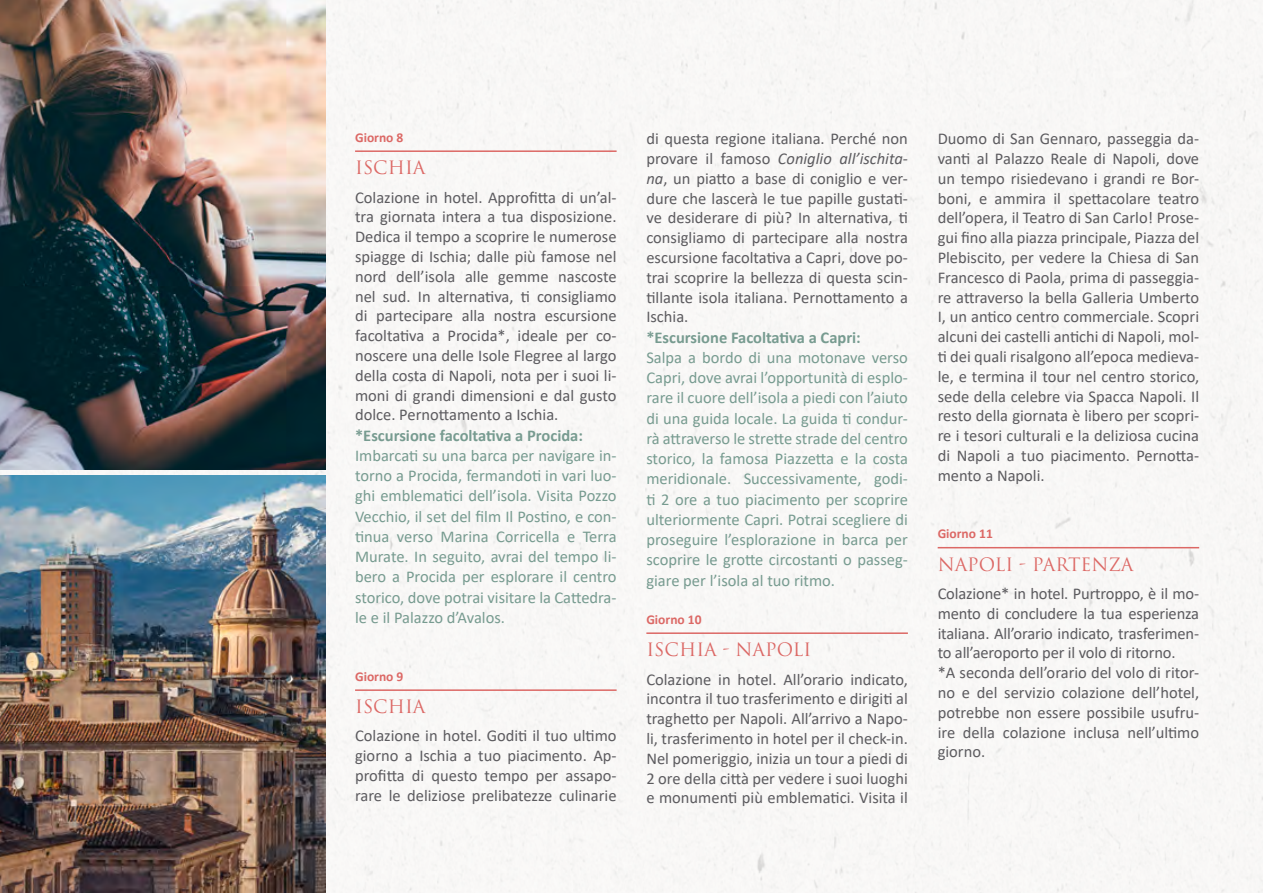
<style>
.page{position:relative;width:1263px;height:893px;background:#f9f7f6}
.page>*{position:absolute;margin:0;border:0;box-sizing:border-box;transform-origin:0 0}
.t1{font:18px "Trajan Pro";color:#dc6865}
.t2{font:16.5px/19.8px "Calibri";color:#5c5b5f;text-align:justify}
.t3{font:16.5px/20.2px "Calibri";color:#779b90;text-align:justify}
.t4{font:700 16.5px "Calibri";color:#779b90}
.t5{font:700 13.5px "Calibri";color:#dc6865}
.s1{font-style:italic}
</style>
<div class="page">
<img style="left:0;top:0;width:325px;height:470px">
<img style="left:0;top:475px;width:325px;height:418px">
<hr style="left:355px;top:150px;width:262px;height:2px;background:#dc6865">
<hr style="left:355px;top:689px;width:262px;height:2px;background:#dc6865">
<hr style="left:646px;top:632px;width:262px;height:2px;background:#dc6865">
<hr style="left:938px;top:547px;width:261px;height:1px;background:#dc6865">
<p class="t5" style="left:355px;top:128px;width:50px">Giorno 8</p>
<p class="t1" style="left:355px;top:156px;width:72px">ISCHIA</p>
<p class="t2" style="left:355px;top:187px;width:263px">Colazione in hotel. Approfitta di un’al&shy;tra giornata intera a tua disposizione.<br>Dedica il tempo a scoprire le numerose spiagge di Ischia; dalle più famose nel nord dell’isola alle gemme nascoste nel sud. In alternativa, ti consigliamo di partecipare alla nostra escursione facoltativa a Procida*, ideale per co&shy;noscere una delle Isole Flegree al largo della costa di Napoli, nota per i suoi li&shy;moni di grandi dimensioni e dal gusto dolce. Pernottamento a Ischia.</p>
<p class="t4" style="left:355px;top:423px;width:229px">*Escursione facoltativa a Procida:</p>
<p class="t3" style="left:355px;top:445px;width:263px">Imbarcati su una barca per navigare in&shy;torno a Procida, fermandoti in vari luo&shy;ghi emblematici dell’isola. Visita Pozzo Vecchio, il set del film Il Postino, e con&shy;tinua verso Marina Corricella e Terra Murate. In seguito, avrai del tempo li&shy;bero a Procida per esplorare il centro storico, dove potrai visitare la Cattedra&shy;le e il Palazzo d’Avalos.</p>
<p class="t5" style="left:355px;top:667px;width:50px">Giorno 9</p>
<p class="t1" style="left:355px;top:695px;width:72px">ISCHIA</p>
<p class="t2" style="left:355px;top:726px;width:263px">Colazione in hotel. Goditi il tuo ultimo giorno a Ischia a tuo piacimento. Ap&shy;profitta di questo tempo per assapo&shy;rare le deliziose prelibatezze culinarie</p>
<p class="t2" style="left:646px;top:128px;width:263px">di questa regione italiana. Perché non provare il famoso <span class="s1">Coniglio all’ischita&shy;na</span>, un piatto a base di coniglio e ver&shy;dure che lascerà le tue papille gustati&shy;ve desiderare di più? In alternativa, ti consigliamo di partecipare alla nostra escursione facoltativa a Capri, dove po&shy;trai scoprire la bellezza di questa scin&shy;tillante isola italiana. Pernottamento a Ischia.</p>
<p class="t4" style="left:646px;top:325px;width:216px">*Escursione Facoltativa a Capri:</p>
<p class="t3" style="left:646px;top:347px;width:263px">Salpa a bordo di una motonave verso Capri, dove avrai l’opportunità di esplo&shy;rare il cuore dell’isola a piedi con l’aiuto di una guida locale. La guida ti condur&shy;rà attraverso le strette strade del centro storico, la famosa Piazzetta e la costa meridionale. Successivamente, godi&shy;ti 2 ore a tuo piacimento per scoprire ulteriormente Capri. Potrai scegliere di proseguire l’esplorazione in barca per scoprire le grotte circostanti o passeg&shy;giare per l’isola al tuo ritmo.</p>
<p class="t5" style="left:646px;top:610px;width:57px">Giorno 10</p>
<p class="t1" style="left:646px;top:638px;width:166px">ISCHIA - NAPOLI</p>
<p class="t2" style="left:646px;top:669px;width:263px">Colazione in hotel. All’orario indicato, incontra il tuo trasferimento e dirigiti al traghetto per Napoli. All’arrivo a Napo&shy;li, trasferimento in hotel per il check-in.<br>Nel pomeriggio, inizia un tour a piedi di 2 ore della città per vedere i suoi luoghi e monumenti più emblematici. Visita il</p>
<p class="t2" style="left:938px;top:128px;width:263px">Duomo di San Gennaro, passeggia da&shy;vanti al Palazzo Reale di Napoli, dove un tempo risiedevano i grandi re Bor&shy;boni, e ammira il spettacolare teatro dell’opera, il Teatro di San Carlo! Prose&shy;gui fino alla piazza principale, Piazza del Plebiscito, per vedere la Chiesa di San Francesco di Paola, prima di passeggia&shy;re attraverso la bella Galleria Umberto I, un antico centro commerciale. Scopri alcuni dei castelli antichi di Napoli, mol&shy;ti dei quali risalgono all’epoca medieva&shy;le, e termina il tour nel centro storico, sede della celebre via Spacca Napoli. Il resto della giornata è libero per scopri&shy;re i tesori culturali e la deliziosa cucina di Napoli a tuo piacimento. Pernotta&shy;mento a Napoli.</p>
<p class="t5" style="left:938px;top:524px;width:57px">Giorno 11</p>
<p class="t1" style="left:938px;top:553px;width:197px">NAPOLI - PARTENZA</p>
<p class="t2" style="left:938px;top:583px;width:263px;text-align:left">Colazione* in hotel. Purtroppo, è il mo&shy;mento di concludere la tua esperienza italiana. All’orario indicato, trasferimen&shy;to all’aeroporto per il volo di ritorno.<br>*A seconda dell’orario del volo di ritor&shy;no e del servizio colazione dell’hotel, potrebbe non essere possibile usufru&shy;ire della colazione inclusa nell’ultimo giorno.</p>
</div>
